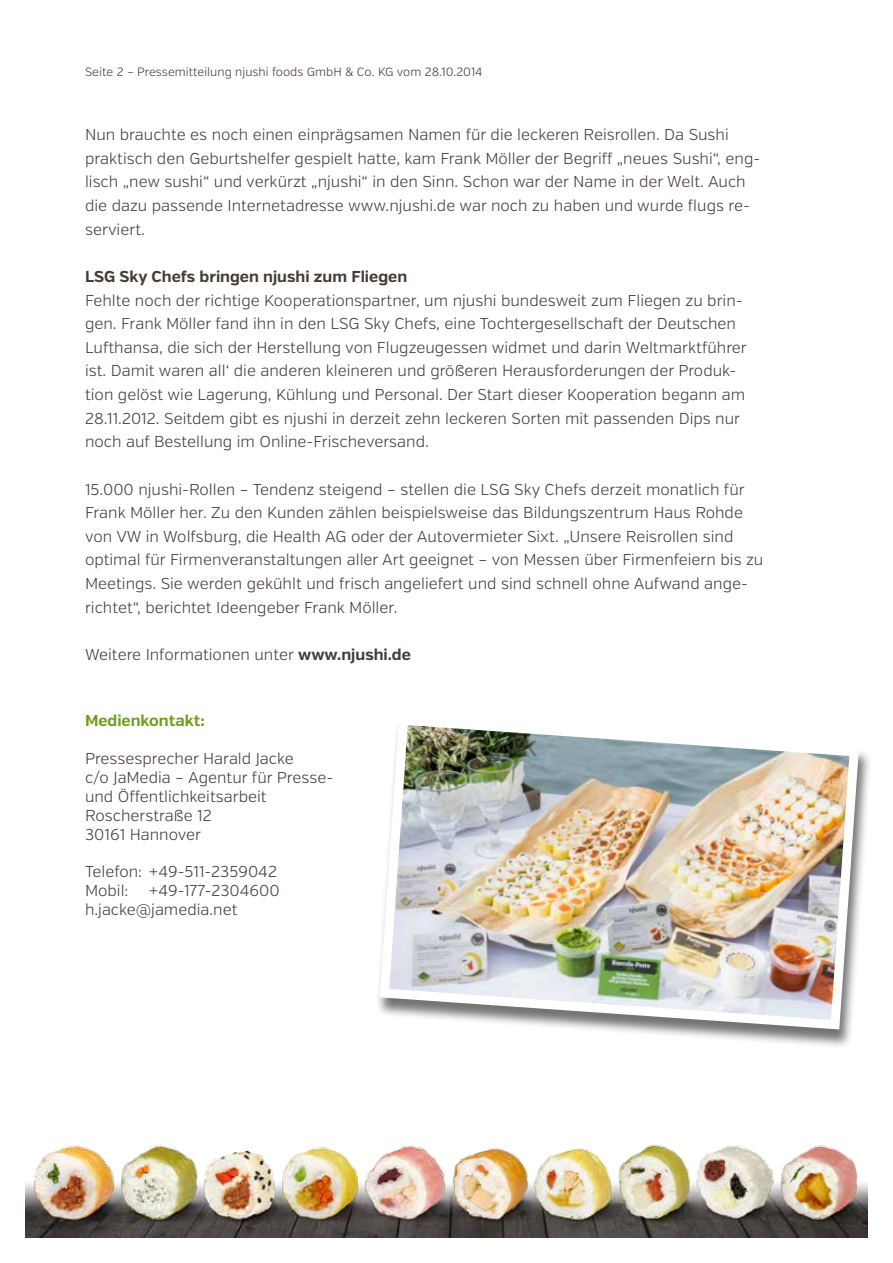
<style>
.page{position:relative;width:893px;height:1263px;background:#fff}
.page>*{position:absolute;margin:0;border:0;box-sizing:border-box;transform-origin:0 0}
.t1{font:300 15.75px/23.7px "Verb";color:#453c37}
.t2{font:700 15.75px "Verb";color:#453c37}
.t3{font:700 15.75px "Verb";color:#729e1f}
.t4{font:300 12px "Verb";color:#453c37}
.s1{font-weight:700}
</style>
<div class="page">
<img style="left:26px;top:1144px;width:841px;height:93px">
<div style="left:375px;top:717px;width:497px;height:332px;background:#000;opacity:.55"></div>
<img style="left:375px;top:717px;width:489px;height:317px">
<p class="t4" style="left:85px;top:64px;width:399px">Seite 2 – Pressemitteilung njushi foods GmbH &amp; Co. KG vom 28.10.2014</p>
<p class="t1" style="left:85px;top:123px;width:677px">Nun brauchte es noch einen einprägsamen Namen für die leckeren Reisrollen. Da Sushi praktisch den Geburtshelfer gespielt hatte, kam Frank Möller der Begriff „neues Sushi“, eng&shy;lisch „new sushi“ und verkürzt „njushi“ in den Sinn. Schon war der Name in der Welt. Auch die dazu passende Internetadresse www.njushi.de war noch zu haben und wurde flugs re&shy;serviert.</p>
<p class="t2" style="left:85px;top:267px;width:324px">LSG Sky Chefs bringen njushi zum Fliegen</p>
<p class="t1" style="left:85px;top:288px;width:663px">Fehlte noch der richtige Kooperationspartner, um njushi bundesweit zum Fliegen zu brin&shy;gen. Frank Möller fand ihn in den LSG Sky Chefs, eine Tochtergesellschaft der Deutschen Lufthansa, die sich der Herstellung von Flugzeugessen widmet und darin Weltmarktführer ist. Damit waren all‘ die anderen kleineren und größeren Herausforderungen der Produk&shy;tion gelöst wie Lagerung, Kühlung und Personal. Der Start dieser Kooperation begann am 28.11.2012. Seitdem gibt es njushi in derzeit zehn leckeren Sorten mit passenden Dips nur noch auf Bestellung im Online-Frischeversand.</p>
<p class="t1" style="left:85px;top:477px;width:680px">15.000 njushi-Rollen – Tendenz steigend – stellen die LSG Sky Chefs derzeit monatlich für Frank Möller her. Zu den Kunden zählen beispielsweise das Bildungszentrum Haus Rohde von VW in Wolfsburg, die Health AG oder der Autovermieter Sixt. „Unsere Reisrollen sind optimal für Firmenveranstaltungen aller Art geeignet – von Messen über Firmenfeiern bis zu Meetings. Sie werden gekühlt und frisch angeliefert und sind schnell ohne Aufwand ange&shy;richtet“, berichtet Ideengeber Frank Möller.</p>
<p class="t1" style="left:85px;top:643px;width:327px">Weitere Informationen unter <span class="s1">www.njushi.de</span></p>
<p class="t3" style="left:85px;top:711px;width:121px">Medienkontakt:</p>
<p class="t1" style="left:85px;top:749px;width:250px;line-height:18.9px">Pressesprecher Harald Jacke<br>c/o JaMedia – Agentur für Presse&shy;und Öffentlichkeitsarbeit<br>Roscherstraße 12<br>30161 Hannover</p>
<p class="t1" style="left:85px;top:863px;width:194px;line-height:18.9px">Telefon: +49-511-2359042<br>Mobil:</p>
<p class="t1" style="left:85px;top:881px;width:196px;line-height:18.9px;text-indent:64px">+49-177-2304600 h.jacke@jamedia.net</p>
</div>
